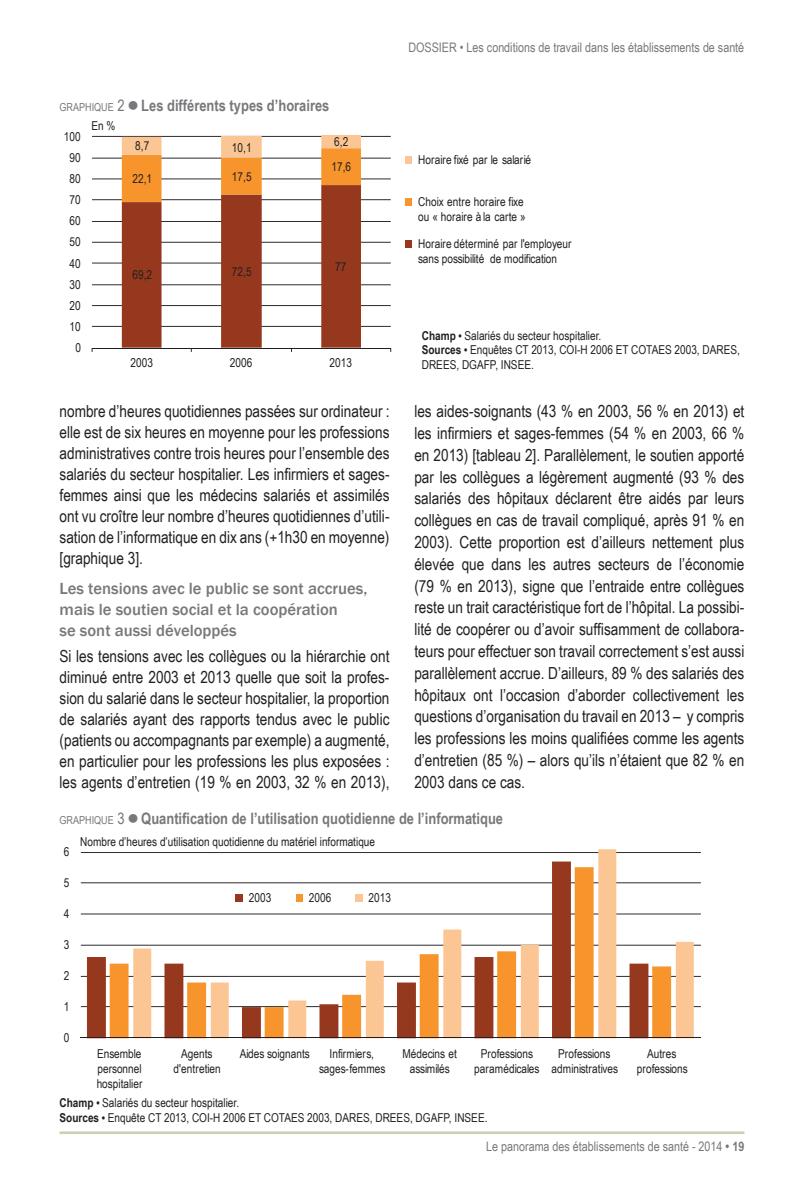
<style>
.page{position:relative;width:794px;height:1191px;background:#fff}
.page>*{position:absolute;margin:0;border:0;box-sizing:border-box;transform-origin:0 0}
.t1{font:16.62px/21.9px "Arial Narrow";color:#231f20;text-align:justify}
.t2{font:500 16.62px/21px "Franklin Gothic";color:#76787b}
.t3{font:700 15.75px "Arial Narrow";color:#76787b}
.t4{font:13.12px "Arial Narrow";color:#76787b}
.t5{font:12.25px/15px "Arial Narrow";color:#231f20;text-align:center}
.s1{font-weight:400;font-size:11.03px}
.s2{font-weight:400}
.s3{font-weight:700}
.s4{font-weight:700;font-size:11.38px}
</style>
<div class="page">
<hr style="left:60px;top:1131px;width:684px;height:3px;background:#cbd0b1">
<hr style="left:92px;top:136px;width:299px;height:1px;background:#231f20">
<hr style="left:92px;top:158px;width:299px;height:1px;background:#231f20">
<hr style="left:92px;top:178px;width:299px;height:1px;background:#231f20">
<hr style="left:92px;top:199px;width:299px;height:1px;background:#231f20">
<hr style="left:92px;top:221px;width:299px;height:1px;background:#231f20">
<hr style="left:92px;top:242px;width:299px;height:1px;background:#231f20">
<hr style="left:92px;top:262px;width:299px;height:1px;background:#231f20">
<hr style="left:92px;top:284px;width:299px;height:1px;background:#231f20">
<hr style="left:92px;top:305px;width:299px;height:1px;background:#231f20">
<hr style="left:92px;top:326px;width:299px;height:1px;background:#231f20">
<svg style="left:122px;top:202px;width:239px;height:146px"></svg>
<svg style="left:122px;top:135px;width:239px;height:67px"></svg>
<hr style="left:92px;top:348px;width:299px;height:1px;background:#231f20">
<div style="left:405px;top:157px;width:7px;height:7px;background:#fcc694"></div>
<div style="left:405px;top:198px;width:7px;height:8px;background:#f7952c"></div>
<div style="left:405px;top:240px;width:7px;height:7px;background:#96381e"></div>
<hr style="left:81px;top:852px;width:620px;height:1px;background:#231f20">
<hr style="left:81px;top:882px;width:620px;height:1px;background:#231f20">
<hr style="left:81px;top:913px;width:620px;height:1px;background:#231f20">
<hr style="left:81px;top:944px;width:620px;height:1px;background:#231f20">
<hr style="left:81px;top:976px;width:620px;height:1px;background:#231f20">
<hr style="left:81px;top:1006px;width:620px;height:1px;background:#231f20">
<svg style="left:87px;top:882px;width:23px;height:155px"></svg>
<svg style="left:110px;top:882px;width:23px;height:155px"></svg>
<svg style="left:133px;top:849px;width:561px;height:188px"></svg>
<hr style="left:81px;top:1037px;width:620px;height:1px;background:#231f20">
<div style="left:235px;top:894px;width:8px;height:8px;background:#96381e"></div>
<div style="left:296px;top:894px;width:6px;height:8px;background:#f7952c"></div>
<div style="left:355px;top:894px;width:8px;height:8px;background:#fcc694"></div>
<p class="t3" style="left:60px;top:93px;width:271px"><span class="s1">GRAPHIQUE</span> <span class="s2">2</span> ■ Les différents types d’horaires</p>
<p class="t5" style="left:64px;top:128px;width:18px">100</p>
<p class="t5" style="left:70px;top:149px;width:13px">90</p>
<p class="t5" style="left:70px;top:171px;width:13px">80</p>
<p class="t5" style="left:70px;top:192px;width:13px">70</p>
<p class="t5" style="left:70px;top:213px;width:13px">60</p>
<p class="t5" style="left:70px;top:234px;width:13px">50</p>
<p class="t5" style="left:70px;top:255px;width:13px">40</p>
<p class="t5" style="left:70px;top:276px;width:13px">30</p>
<p class="t5" style="left:70px;top:297px;width:13px">20</p>
<p class="t5" style="left:70px;top:319px;width:13px">10</p>
<p class="t5" style="left:75px;top:340px;width:7px">0</p>
<p class="t5" style="left:92px;top:118px;width:26px">En %</p>
<p class="t5" style="left:135px;top:138px;width:16px">8,7</p>
<p class="t5" style="left:232px;top:139px;width:21px">10,1</p>
<p class="t5" style="left:132px;top:171px;width:21px">22,1</p>
<p class="t5" style="left:232px;top:168px;width:21px">17,5</p>
<p class="t5" style="left:132px;top:267px;width:21px">69,2</p>
<p class="t5" style="left:232px;top:263px;width:21px">72,5</p>
<p class="t5" style="left:334px;top:134px;width:16px">6,2</p>
<p class="t5" style="left:331px;top:159px;width:21px">17,6</p>
<p class="t5" style="left:335px;top:259px;width:13px">77</p>
<p class="t5" style="left:130px;top:355px;width:24px">2003</p>
<p class="t5" style="left:230px;top:355px;width:24px">2006</p>
<p class="t5" style="left:329px;top:355px;width:24px">2013</p>
<p class="t1" style="left:60px;top:400px;width:331px;line-height:21px">nombre d’heures quotidiennes passées sur ordinateur : elle est de six heures en moyenne pour les professions administratives contre trois heures pour l’ensemble des salariés du secteur hospitalier. Les infirmiers et sages&shy;femmes ainsi que les médecins salariés et assimilés ont vu croître leur nombre d’heures quotidiennes d’utili&shy;sation de l’informatique en dix ans (+1h30 en moyenne) [graphique 3].</p>
<p class="t2" style="left:60px;top:578px;width:309px">Les tensions avec le public se sont accrues, mais le soutien social et la coopération<br>se sont aussi développés</p>
<p class="t1" style="left:60px;top:645px;width:331px;line-height:21px">Si les tensions avec les collègues ou la hiérarchie ont diminué entre 2003 et 2013 quelle que soit la profes&shy;sion du salarié dans le secteur hospitalier, la proportion de salariés ayant des rapports tendus avec le public (patients ou accompagnants par exemple) a augmenté, en particulier pour les professions les plus exposées : les agents d’entretien (19 % en 2003, 32 % en 2013),</p>
<p class="t4" style="left:408px;top:38px;width:8px">dossier</p>
<p class="t4" style="left:460px;top:38px;width:286px">• Les conditions de travail dans les établissements de santé</p>
<p class="t5" style="left:418px;top:152px;width:114px">Horaire fixé par le salarié</p>
<p class="t5" style="left:418px;top:194px;width:109px;text-align:left">Choix entre horaire fixe ou « horaire à la carte »</p>
<p class="t5" style="left:418px;top:235px;width:155px;text-align:left">Horaire déterminé par l'employeur sans possibilité de modification</p>
<p class="t5" style="left:422px;top:327px;width:320px;text-align:left"><span class="s3">Champ</span> <span class="s4">•</span> Salariés du secteur hospitalier.<br><span class="s3">Sources</span> <span class="s4">•</span> Enquêtes CT 2013, COI-H 2006 ET COTAES 2003, DARES,<br>DREES, DGAFP, INSEE.</p>
<p class="t1" style="left:414px;top:400px;width:331px">les aides-soignants (43 % en 2003, 56 % en 2013) et les infirmiers et sages-femmes (54 % en 2003, 66 % en 2013) [tableau 2]. Parallèlement, le soutien apporté par les collègues a légèrement augmenté (93 % des salariés des hôpitaux déclarent être aidés par leurs collègues en cas de travail compliqué, après 91 % en 2003). Cette proportion est d’ailleurs nettement plus élevée que dans les autres secteurs de l’économie (79 % en 2013), signe que l’entraide entre collègues reste un trait caractéristique fort de l’hôpital. La possibi&shy;lité de coopérer ou d’avoir suffisamment de collabora&shy;teurs pour effectuer son travail correctement s’est aussi parallèlement accrue. D’ailleurs, 89 % des salariés des hôpitaux ont l’occasion d’aborder collectivement les questions d’organisation du travail en 2013 – y compris les professions les moins qualifiées comme les agents d’entretien (85 %) – alors qu’ils n’étaient que 82 % en 2003 dans ce cas.</p>
<p class="t3" style="left:60px;top:806px;width:445px"><span class="s1">GRAPHIQUE</span> <span class="s2">3</span> ■ Quantification de l’utilisation quotidienne de l’informatique</p>
<p class="t5" style="left:64px;top:844px;width:7px">6</p>
<p class="t5" style="left:64px;top:875px;width:7px">5</p>
<p class="t5" style="left:64px;top:906px;width:7px">4</p>
<p class="t5" style="left:64px;top:937px;width:7px">3</p>
<p class="t5" style="left:64px;top:968px;width:7px">2</p>
<p class="t5" style="left:64px;top:999px;width:7px">1</p>
<p class="t5" style="left:64px;top:1029px;width:7px">0</p>
<p class="t5" style="left:80px;top:833px;width:296px">Nombre d’heures d’utilisation quotidienne du matériel informatique</p>
<p class="t5" style="left:249px;top:889px;width:24px">2003</p>
<p class="t5" style="left:309px;top:889px;width:24px">2006</p>
<p class="t5" style="left:368px;top:889px;width:24px">2013</p>
<p class="t5" style="left:97px;top:1045px;width:46px">Ensemble</p>
<p class="t5" style="left:174px;top:1045px;width:49px">Agents d'entretien</p>
<p class="t5" style="left:240px;top:1045px;width:72px">Aides soignants</p>
<p class="t5" style="left:319px;top:1045px;width:68px">Infirmiers, sages-femmes</p>
<p class="t5" style="left:402px;top:1045px;width:56px">Médecins et assimilés</p>
<p class="t5" style="left:474px;top:1045px;width:67px">Professions paramédicales</p>
<p class="t5" style="left:551px;top:1045px;width:68px">Professions administratives</p>
<p class="t5" style="left:636px;top:1045px;width:53px">Autres professions</p>
<p class="t5" style="left:97px;top:1061px;width:47px;text-align:left">personnel hospitalier</p>
<p class="t5" style="left:60px;top:1095px;width:429px;text-align:left"><span class="s3">Champ</span> <span class="s4">•</span> Salariés du secteur hospitalier.<br><span class="s3">Sources</span> <span class="s4">•</span> Enquête CT 2013, COI-H 2006 ET COTAES 2003, DARES, DREES, DGAFP, INSEE.</p>
<p class="t4" style="left:486px;top:1136px;width:260px">Le panorama des établissements de santé - 2014 <span class="s3">• 19</span></p>
</div>
